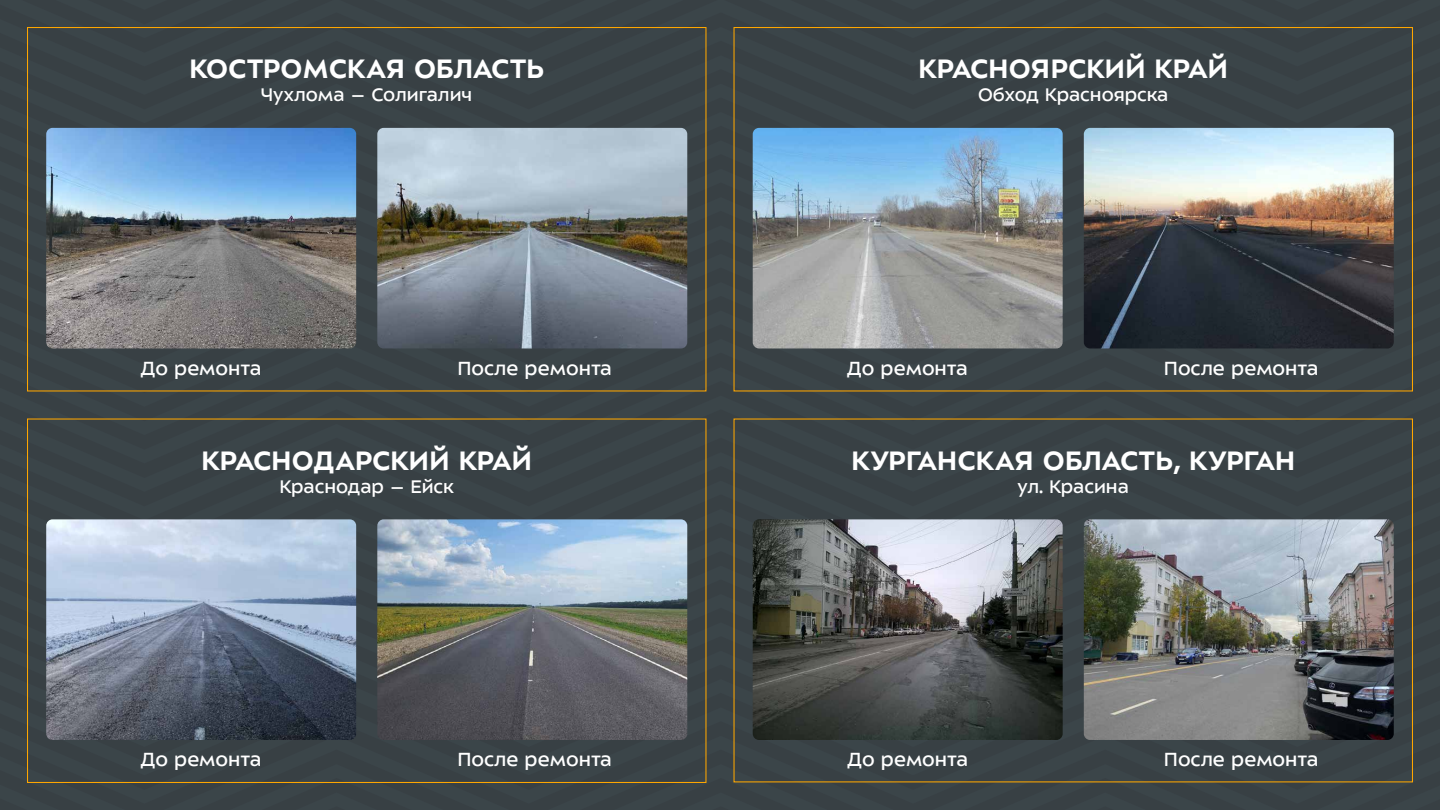
<style>
.page{position:relative;width:1440px;height:810px;background:#fff}
.page>*{position:absolute;margin:0;border:0;box-sizing:border-box;transform-origin:0 0}
.t1{font:700 29.25px "ALS Sector";color:#fff}
.t2{font:20.85px "ALS Sector";color:#fff}
.t3{font:19.95px "ALS Sector";color:#fff}
</style>
<div class="page">
<div style="left:0;top:0;width:1440px;height:12px;background:#384045"></div>
<div style="left:0;top:12px;width:1440px;height:29px;background:#3a4344"></div>
<div style="left:0;top:41px;width:1440px;height:28px;background:#394146"></div>
<div style="left:0;top:69px;width:1440px;height:29px;background:#394146"></div>
<div style="left:0;top:98px;width:1440px;height:28px;background:#394146"></div>
<svg style="left:0;top:126px;width:1440px;height:28px;background:#3d4648"></svg>
<div style="left:0;top:154px;width:1440px;height:29px;background:#3a4445"></div>
<div style="left:0;top:183px;width:1440px;height:28px;background:#3a4345"></div>
<div style="left:0;top:211px;width:1440px;height:28px;background:#3a4344"></div>
<div style="left:0;top:239px;width:1440px;height:29px;background:#3a4345"></div>
<div style="left:0;top:268px;width:1440px;height:28px;background:#3a4344"></div>
<div style="left:0;top:296px;width:1440px;height:28px;background:#3a4344"></div>
<svg style="left:0;top:324px;width:1440px;height:29px;background:#3d4547"></svg>
<div style="left:0;top:353px;width:1440px;height:28px;background:#394146"></div>
<div style="left:0;top:381px;width:1440px;height:28px;background:#3a4344"></div>
<div style="left:0;top:409px;width:1440px;height:29px;background:#3a4344"></div>
<div style="left:0;top:438px;width:1440px;height:28px;background:#394146"></div>
<div style="left:0;top:466px;width:1440px;height:28px;background:#394146"></div>
<div style="left:0;top:494px;width:1440px;height:29px;background:#394246"></div>
<div style="left:0;top:523px;width:1440px;height:28px;background:#3a4344"></div>
<div style="left:0;top:551px;width:1440px;height:29px;background:#3a4345"></div>
<div style="left:0;top:580px;width:1440px;height:28px;background:#3a4344"></div>
<div style="left:0;top:608px;width:1440px;height:28px;background:#3a4244"></div>
<div style="left:0;top:636px;width:1440px;height:29px;background:#3a4345"></div>
<div style="left:0;top:665px;width:1440px;height:28px;background:#3a4345"></div>
<div style="left:0;top:693px;width:1440px;height:28px;background:#3a4344"></div>
<div style="left:0;top:721px;width:1440px;height:29px;background:#384044"></div>
<div style="left:0;top:750px;width:1440px;height:28px;background:#394146"></div>
<div style="left:0;top:778px;width:1440px;height:32px;background:#3a4344"></div>
<img style="left:46px;top:128px;width:310px;height:220px">
<img style="left:377px;top:128px;width:310px;height:220px">
<img style="left:753px;top:128px;width:310px;height:220px">
<img style="left:1084px;top:128px;width:310px;height:220px">
<img style="left:753px;top:519px;width:310px;height:221px">
<img style="left:1084px;top:519px;width:310px;height:221px">
<img style="left:46px;top:519px;width:310px;height:221px">
<img style="left:377px;top:519px;width:310px;height:221px">
<h1 class="t1" style="left:189px;top:54px;width:357px">КОСТРОМСКАЯ ОБЛАСТЬ</h1>
<h1 class="t1" style="left:918px;top:54px;width:311px">КРАСНОЯРСКИЙ КРАЙ</h1>
<p class="t3" style="left:261px;top:85px;width:213px">Чухлома – Солигалич</p>
<p class="t3" style="left:978px;top:85px;width:192px">Обход Красноярска</p>
<p class="t2" style="left:140px;top:357px;width:123px">До ремонта</p>
<p class="t2" style="left:457px;top:357px;width:156px">После ремонта</p>
<p class="t2" style="left:847px;top:357px;width:123px">До ремонта</p>
<p class="t2" style="left:1164px;top:357px;width:156px">После ремонта</p>
<h1 class="t1" style="left:201px;top:445px;width:333px">КРАСНОДАРСКИЙ КРАЙ</h1>
<h1 class="t1" style="left:851px;top:445px;width:446px">КУРГАНСКАЯ ОБЛАСТЬ, КУРГАН</h1>
<p class="t3" style="left:279px;top:476px;width:176px">Краснодар – Ейск</p>
<p class="t3" style="left:1018px;top:476px;width:113px">ул. Красина</p>
<p class="t2" style="left:140px;top:749px;width:123px">До ремонта</p>
<p class="t2" style="left:457px;top:749px;width:156px">После ремонта</p>
<p class="t2" style="left:847px;top:749px;width:123px">До ремонта</p>
<p class="t2" style="left:1164px;top:749px;width:156px">После ремонта</p>
</div>
